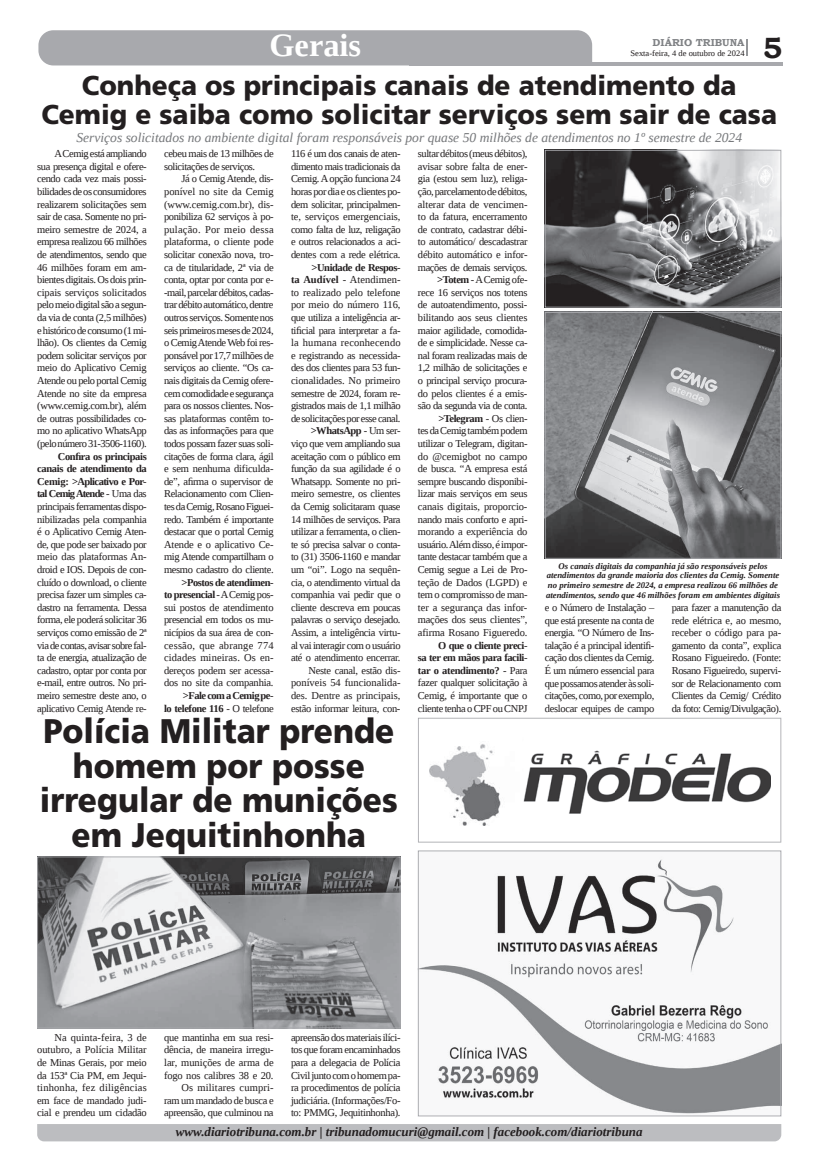
<style>
.page{position:relative;width:821px;height:1166px;background:#fff}
.page>*{position:absolute;margin:0;border:0;box-sizing:border-box;transform-origin:0 0}
.t1{font:900 34.12px/34.4px "Frutiger LT Std";color:#231f20;text-align:center;scale:.92 1}
.t2{font:700 32.38px "Liberation Serif";color:#fff}
.t3{font:700 29.31px "Bookman Old Style";color:#231f20}
.t4{font:900 27.3px/28.7px "Frutiger LT Std";color:#231f20;text-align:center;scale:.96 1}
.t5{font:italic 13.56px "Liberation Serif";color:#76787b}
.t6{font:italic 700 12.95px "Liberation Serif";color:#231f20}
.t7{font:10.5px/12.6px "Liberation Serif";letter-spacing:-.035em;color:#231f20;text-align:justify}
.t8{font:700 10.5px/12.6px "Liberation Serif";letter-spacing:-.045em;color:#231f20;text-align:right}
.t9{font:700 10.06px "Bookman Old Style";color:#808285}
.t10{font:italic 700 8.75px/9.6px "Liberation Serif";color:#231f20;text-align:center}
.t11{font:8.4px "Liberation Serif";color:#231f20}
.s1{font-weight:700}
.s2{font-weight:400}
</style>
<div class="page">
<hr style="left:409px;top:62px;width:374px;height:3px;background:#a8a9ad">
<div style="left:38px;top:30px;width:554px;height:35px;background:#a8a9ad"></div>
<svg style="left:747px;top:39px;width:1px;height:17px"></svg>
<div style="left:37px;top:1124px;width:744px;height:17px;background:#bcbdc0"></div>
<svg style="left:418px;top:850px;width:363px;height:266px"></svg>
<svg style="left:545px;top:150px;width:236px;height:157px;background:#727173"></svg>
<svg style="left:545px;top:312px;width:236px;height:247px;background:#828385"></svg>
<svg style="left:37px;top:856px;width:364px;height:172px;background:#999a9d"></svg>
<svg style="left:418px;top:718px;width:363px;height:124px"></svg>
<h2 class="t2" style="left:269px;top:24px;width:93px">Gerais</h2>
<h3 class="t4" style="left:41px;top:71px;width:768px">Conheça os principais canais de atendimento da<br>Cemig e saiba como solicitar serviços sem sair de casa</h3>
<p class="t7" style="left:37px;top:147px;width:111px;text-indent:17px">A Cemig está ampliando sua presença digital e ofere&shy;cendo cada vez mais possi&shy;bilidades de os consumidores realizarem solicitações sem sair de casa. Somente no pri&shy;meiro semestre de 2024, a empresa realizou 66 milhões de atendimentos, sendo que 46 milhões foram em am&shy;bientes digitais. Os dois prin&shy;cipais serviços solicitados pelo meio digital são a segun&shy;da via de conta (2,5 milhões) e histórico de consumo (1 mi&shy;lhão). Os clientes da Cemig podem solicitar serviços por meio do Aplicativo Cemig Atende ou pelo portal Cemig Atende no site da empresa (www.cemig.com.br), além de outras possibilidades co&shy;mo no aplicativo WhatsApp (pelo número 31-3506-1160).</p>
<p class="t7" style="left:37px;top:450px;width:111px;text-indent:21px"><span class="s1">Confira os principais canais de atendimento da Cemig: &gt;Aplicativo e Por&shy;tal Cemig Atende</span> - Uma das principais ferramentas dispo&shy;nibilizadas pela companhia é o Aplicativo Cemig Aten&shy;de, que pode ser baixado por meio das plataformas An&shy;droid e IOS. Depois de con&shy;cluído o download, o cliente precisa fazer um simples ca&shy;dastro na ferramenta. Dessa forma, ele poderá solicitar 36 serviços como emissão de 2ª via de contas, avisar sobre fal&shy;ta de energia, atualização de cadastro, optar por conta por e-mail, entre outros. No pri&shy;meiro semestre deste ano, o aplicativo Cemig Atende re-</p>
<p class="t9" style="left:653px;top:35px;width:93px">DIÁRIO TRIBUNA</p>
<h3 class="t3" style="left:763px;top:27px;width:21px">5</h3>
<p class="t11" style="left:630px;top:48px;width:116px">Sexta-feira, 4 de outubro de 2024</p>
<p class="t5" style="left:76px;top:129px;width:667px">Serviços solicitados no ambiente digital foram responsáveis por quase 50 milhões de atendimentos no 1º semestre de 2024</p>
<p class="t7" style="left:291px;top:147px;width:111px">116 é um dos canais de aten&shy;dimento mais tradicionais da Cemig. A opção funciona 24 horas por dia e os clientes po&shy;dem solicitar, principalmen&shy;te, serviços emergenciais, como falta de luz, religação e outros relacionados a aci&shy;dentes com a rede elétrica.</p>
<p class="t7" style="left:291px;top:261px;width:111px;text-align:right"><span class="s1">&gt;Unidade de Respos-<br>ta Audível</span> - Atendimen&shy;to realizado pelo telefone por meio do número 116, que utiliza a inteligência ar&shy;tificial para interpretar a fa&shy;la humana reconhecendo e registrando as necessida&shy;des dos clientes para 53 fun&shy;cionalidades. No primeiro semestre de 2024, foram re&shy;gistrados mais de 1,1 milhão de solicitações por esse canal. <span class="s1">&gt;WhatsApp</span> - Um ser-<br>viço que vem ampliando sua aceitação com o público em função da sua agilidade é o<br>Whatsapp. Somente no pri&shy;meiro semestre, os clientes da Cemig solicitaram quase<br>14 milhões de serviços. Para utilizar a ferramenta, o clien&shy;te só precisa salvar o conta&shy;to (31) 3506-1160 e mandar um “oi”. Logo na sequên&shy;cia, o atendimento virtual da companhia vai pedir que o cliente descreva em poucas palavras o serviço desejado.<br>Assim, a inteligência virtu&shy;al vai interagir com o usuário até o atendimento encerrar.<br>Neste canal, estão dis&shy;poníveis 54 funcionalida&shy;des. Dentre as principais, estão informar leitura, con-</p>
<p class="t7" style="left:418px;top:147px;width:111px;text-align:right">sultar débitos (meus débitos), avisar sobre falta de ener&shy;gia (estou sem luz), religa&shy;ção, parcelamento de débitos, alterar data de vencimen&shy;to da fatura, encerramento de contrato, cadastrar débi&shy;to automático/ descadastrar débito automático e infor&shy;mações de demais serviços. <span class="s1">&gt;Totem</span> - A Cemig ofe-<br>rece 16 serviços nos totens de autoatendimento, possi&shy;bilitando aos seus clientes maior agilidade, comodida&shy;de e simplicidade. Nesse ca&shy;nal foram realizadas mais de<br>1,2 milhão de solicitações e o principal serviço procura&shy;do pelos clientes é a emis&shy;são da segunda via de conta. <span class="s1">&gt;Telegram</span> - Os clien-<br>tes da Cemig também podem utilizar o Telegram, digitan&shy;do @cemigbot no campo de busca. “A empresa está sempre buscando disponibi&shy;lizar mais serviços em seus canais digitais, proporcio&shy;nando mais conforto e apri&shy;morando a experiência do usuário. Além disso, é impor&shy;tante destacar também que a<br>Cemig segue a Lei de Pro&shy;teção de Dados (LGPD) e tem o compromisso de man&shy;ter a segurança das infor&shy;mações dos seus clientes”, afirma Rosano Figueredo.</p>
<p class="t7" style="left:418px;top:639px;width:111px;text-indent:20px"><span class="s1">O que o cliente preci&shy;sa ter em mãos para facili&shy;tar o atendimento?</span> - Para fazer qualquer solicitação à Cemig, é importante que o cliente tenha o CPF ou CNPJ</p>
<p class="t7" style="left:164px;top:147px;width:111px">cebeu mais de 13 milhões de solicitações de serviços.</p>
<p class="t7" style="left:164px;top:172px;width:111px;text-indent:17px">Já o Cemig Atende, dis&shy;ponível no site da Cemig (www.cemig.com.br), dis&shy;ponibiliza 62 serviços à po&shy;pulação. Por meio dessa plataforma, o cliente pode solicitar conexão nova, tro&shy;ca de titularidade, 2ª via de conta, optar por conta por e--mail, parcelar débitos, cadas&shy;trar débito automático, dentre outros serviços. Somente nos seis primeiros meses de 2024, o Cemig Atende Web foi res&shy;ponsável por 17,7 milhões de serviços ao cliente. “Os ca&shy;nais digitais da Cemig ofere&shy;cem comodidade e segurança para os nossos clientes. Nos&shy;sas plataformas contêm to&shy;das as informações para que todos possam fazer suas soli&shy;citações de forma clara, ágil e sem nenhuma dificulda&shy;de”, afirma o supervisor de Relacionamento com Clien&shy;tes da Cemig, Rosano Figuei&shy;redo. Também é importante destacar que o portal Cemig Atende e o aplicativo Ce&shy;mig Atende compartilham o mesmo cadastro do cliente.</p>
<p class="t7" style="left:164px;top:576px;width:111px;text-indent:17px"><span class="s1">&gt;Postos de atendimen&shy;to presencial</span> - A Cemig pos&shy;sui postos de atendimento presencial em todos os mu&shy;nicípios da sua área de con&shy;cessão, que abrange 774 cidades mineiras. Os en&shy;dereços podem ser acessa&shy;dos no site da companhia.</p>
<p class="t8" style="left:164px;top:689px;width:111px">&gt;Fale com a Cemig pe-<br>lo telefone 116 <span class="s2">- O telefone</span></p>
<p class="t10" style="left:546px;top:561px;width:236px">Os canais digitais da companhia já são responsáveis pelos atendimentos da grande maioria dos clientes da Cemig. Somente no primeiro semestre de 2024, a empresa realizou 66 milhões de atendimentos, sendo que 46 milhões foram em ambientes digitais</p>
<p class="t7" style="left:545px;top:601px;width:111px">e o Número de Instalação – que está presente na conta de energia. “O Número de Ins&shy;talação é a principal identifi&shy;cação dos clientes da Cemig.<br>É um número essencial para que possamos atender às soli&shy;citações, como, por exemplo, deslocar equipes de campo</p>
<p class="t7" style="left:672px;top:601px;width:111px">para fazer a manutenção da rede elétrica e, ao mesmo, receber o código para pa&shy;gamento da conta”, explica Rosano Figueiredo. (Fonte:<br>Rosano Figueiredo, supervi&shy;sor de Relacionamento com Clientes da Cemig/ Crédito da foto: Cemig/Divulgação).</p>
<h1 class="t1" style="left:40px;top:714px;width:391px">Polícia Militar prende homem por posse irregular de munições em Jequitinhonha</h1>
<p class="t7" style="left:37px;top:1031px;width:111px;text-indent:17px">Na quinta-feira, 3 de outubro, a Polícia Militar de Minas Gerais, por meio da 153ª Cia PM, em Jequi&shy;tinhonha, fez diligências em face de mandado judi&shy;cial e prendeu um cidadão</p>
<p class="t7" style="left:164px;top:1031px;width:111px;text-align:right">que mantinha em sua resi&shy;dência, de maneira irregu&shy;lar, munições de arma de fogo nos calibres 38 e 20.<br>Os militares cumpri&shy;ram um mandado de busca e apreensão, que culminou na</p>
<p class="t7" style="left:291px;top:1031px;width:111px">apreensão dos materiais ilíci&shy;tos que foram encaminhados para a delegacia de Polícia Civil junto com o homem pa&shy;ra procedimentos de polícia judiciária. (Informações/Fo&shy;to: PMMG, Jequitinhonha).</p>
<p class="t6" style="left:176px;top:1123px;width:468px">www.diariotribuna.com.br | tribunadomucuri@gmail.com | facebook.com/diariotribuna</p>
</div>
